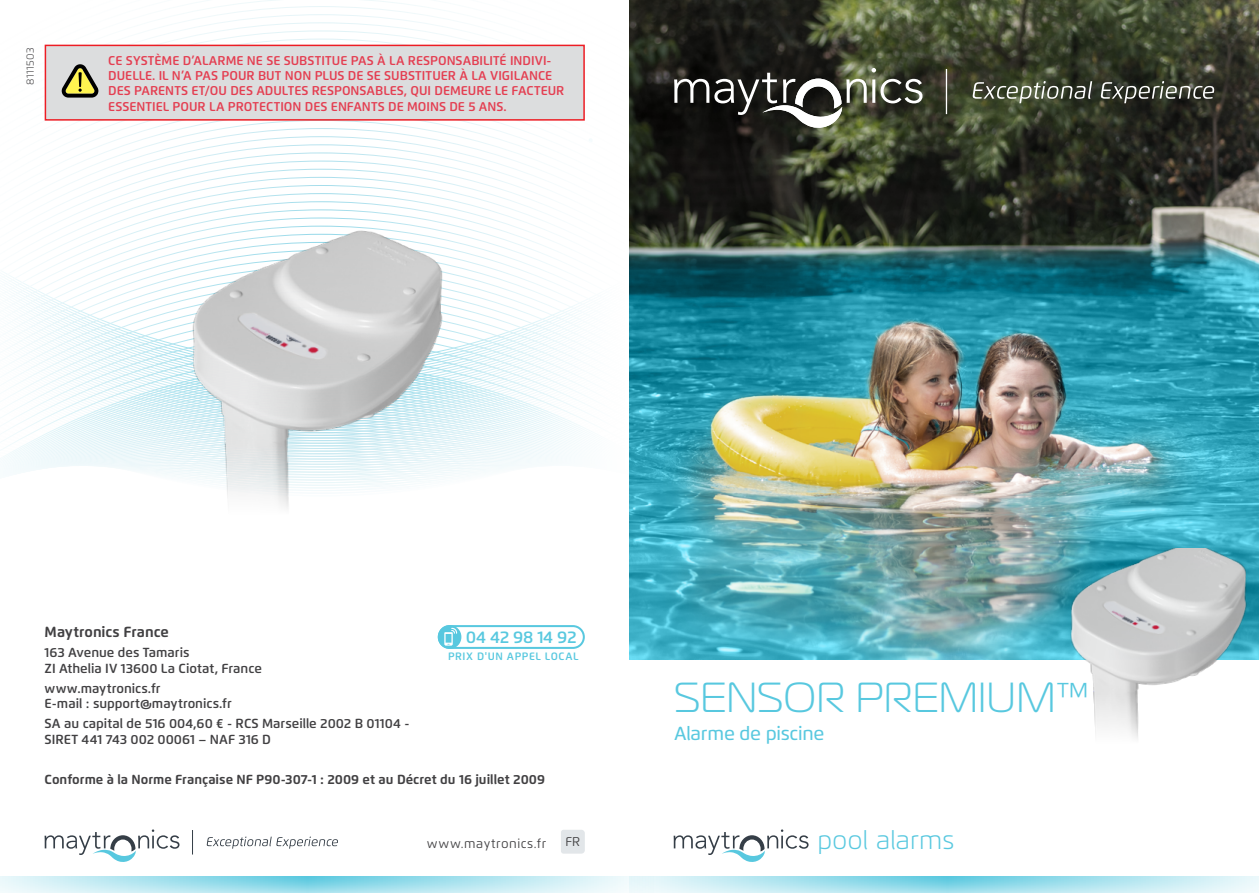
<style>
.page{position:relative;width:1259px;height:893px;background:#fff}
.page>*{position:absolute;margin:0;border:0;box-sizing:border-box;transform-origin:0 0}
.t1{font:300 42px "Magistral";color:#58c8df}
.t2{font:300 34.5px "Flexo";color:#58c8df}
.t3{font:300 25.5px "Flexo";color:#58c8df}
.t4{font:500 18.9px "Flexo";letter-spacing:-.015em;color:#58c8df}
.t5{font:600 16.8px "Flexo";letter-spacing:-.015em;color:#58c8df}
.t6{font:700 14.7px "Flexo";color:#414042}
.t7{font:600 13.2px/15.8px "Flexo";color:#414042}
.t8{font:700 13.2px "Flexo";color:#414042}
.t9{font:600 12.75px/15.3px "Flexo";color:#e43e51}
.t10{font:12.75px "Flexo";letter-spacing:.04em;color:#414042}
.t11{font:600 10.65px "Flexo";letter-spacing:.055em;color:#58c8df}
.t12{font:300 10.5px "Flexo";letter-spacing:.045em;color:#414042}
</style>
<div class="page">
<img style="left:629px;top:0;width:630px;height:659px">
<svg style="left:674px;top:68px;width:248px;height:61px;background:#4c4d44"></svg>
<hr style="left:946px;top:69px;width:1px;height:45px;background:#fff">
<svg style="left:972px;top:81px;width:120px;height:22px;background:#606654"></svg>
<svg style="left:1101px;top:81px;width:113px;height:22px;background:#53564d"></svg>
<svg style="left:653px;top:876px;width:606px;height:17px;background:#b3e5f0"></svg>
<svg style="left:0;top:876px;width:653px;height:17px;background:#b7e7f0"></svg>
<svg style="left:673px;top:829px;width:135px;height:33px"></svg>
<svg style="left:45px;top:829px;width:134px;height:33px"></svg>
<svg style="left:192px;top:830px;width:1px;height:24px"></svg>
<svg style="left:207px;top:837px;width:131px;height:12px"></svg>
<svg style="left:3px;top:0;width:587px;height:366px"></svg>
<img style="left:121px;top:197px;width:368px;height:311px">
<div style="left:438px;top:625px;width:147px;height:24px;border:2px solid #58c8df;border-radius:11px"></div>
<div style="left:439px;top:626px;width:21px;height:22px;background:#58c8df;border-radius:11px"></div>
<div style="left:438px;top:625px;width:23px;height:24px;border:2px solid #58c8df;border-radius:11px"></div>
<svg style="left:444px;top:628px;width:13px;height:18px"></svg>
<div style="left:45px;top:45px;width:539px;height:75px;background:#dcddde"></div>
<div style="left:45px;top:45px;width:540px;height:76px;border:2px solid #ed1d24"></div>
<svg style="left:62px;top:64px;width:36px;height:34px"></svg>
<img style="left:1031px;top:549px;width:228px;height:190px">
<svg style="left:561px;top:830px;width:24px;height:24px"></svg>
<p class="t12" style="left:24px;top:85px;width:39px;rotate:-90deg">8111503</p>
<p class="t9" style="left:108px;top:53px;width:445px">CE SYSTÈME D’ALARME NE SE SUBSTITUE PAS À LA RESPONSABILITÉ INDIVI-</p>
<p class="t9" style="left:108px;top:83px;width:457px">DES PARENTS ET/OU DES ADULTES RESPONSABLES, QUI DEMEURE LE FACTEUR<br>ESSENTIEL POUR LA PROTECTION DES ENFANTS DE MOINS DE 5 ANS.</p>
<p class="t9" style="left:108px;top:68px;width:445px">DUELLE IL. N A’ PAS POUR BUT NON PLUS DE SE SUBSTITUER À LA VIGILANCE</p>
<p class="t6" style="left:45px;top:623px;width:126px">Maytronics France</p>
<p class="t7" style="left:45px;top:644px;width:219px">163 Avenue des Tamaris<br>ZI Athelia IV 13600 La Ciotat, France</p>
<p class="t7" style="left:45px;top:680px;width:189px">www.maytronics f r.<br>-E mail : support@maytronics f r.</p>
<p class="t7" style="left:45px;top:716px;width:366px">SA au capital de 516 004,60 -€ RCS Marseille 2002 B 01104 -<br>SIRET 441 743 002 00061 – NAF 316 D</p>
<h3 class="t5" style="left:466px;top:627px;width:112px">04 42 98 14 92</h3>
<p class="t11" style="left:448px;top:650px;width:132px">PRIX D'UN APPEL LOCAL</p>
<p class="t8" style="left:45px;top:772px;width:502px">Conforme laà Norme Française NF P90-307-1 : 2009 et au Décret du 16 juillet 2009</p>
<p class="t10" style="left:427px;top:836px;width:121px">www.maytronics.fr</p>
<p class="t10" style="left:565px;top:834px;width:16px">FR</p>
<h1 class="t1" style="left:674px;top:672px;width:383px">SENSOR PREMIUM</h1>
<h3 class="t4" style="left:674px;top:722px;width:152px">Alarme de piscine</h3>
<h2 class="t2" style="left:1055px;top:674px;width:35px">TM</h2>
<h3 class="t3" style="left:817px;top:824px;width:139px">pool alarms</h3>
</div>
